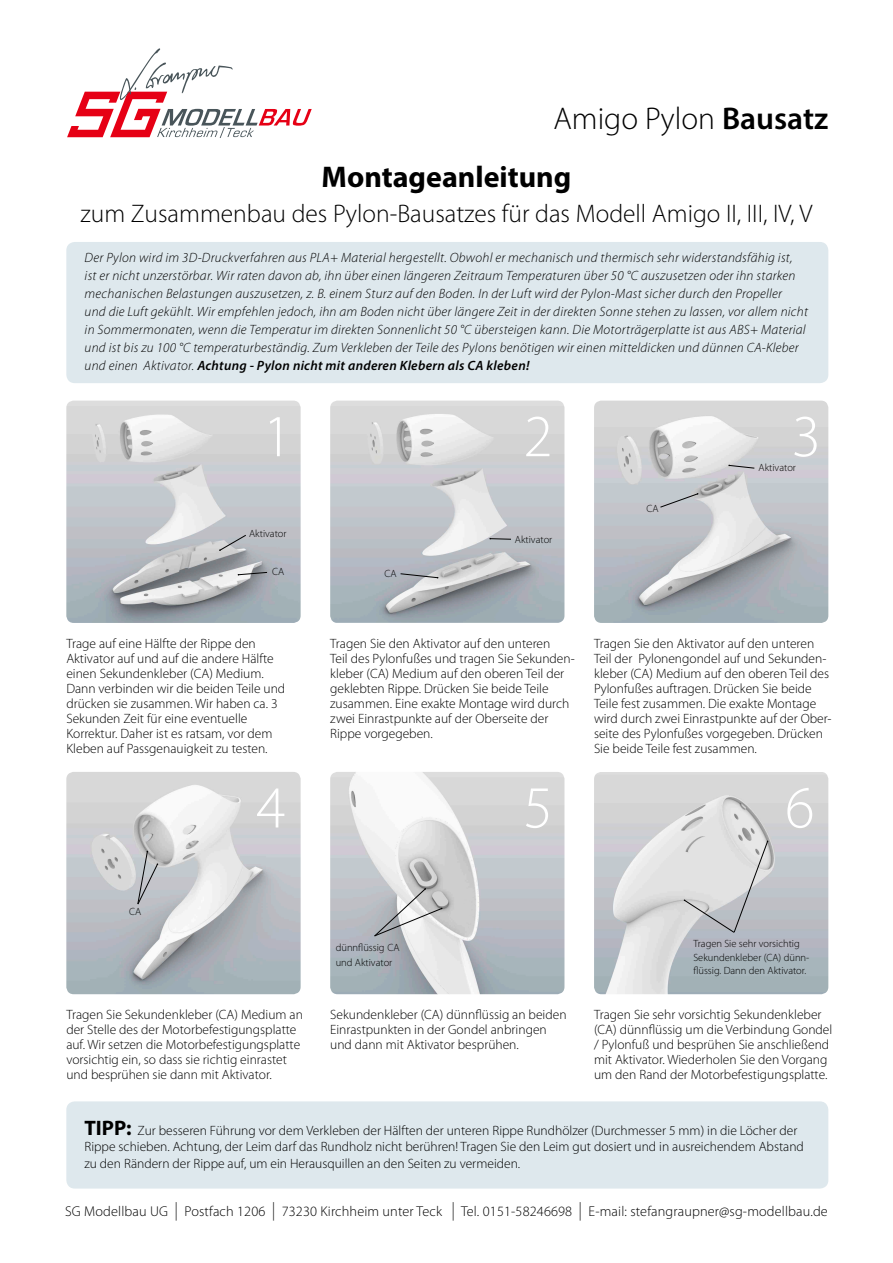
<style>
.page{position:relative;width:893px;height:1263px;background:#fff}
.page>*{position:absolute;margin:0;border:0;box-sizing:border-box;transform-origin:0 0}
.t1{font:300 60px "Myriad Pro";color:#fff}
.t2{font:300 31.5px "Myriad Pro";color:#000}
.t3{font:700 30px "Myriad Pro";color:#000}
.t4{font:300 25.5px "Myriad Pro";color:#000}
.t5{font:300 14.25px "Myriad Pro";letter-spacing:.01em;color:#000}
.t6{font:300 13.5px/15px "Myriad Pro";color:#000}
.t7{font:italic 300 13.5px/18px "Myriad Pro";letter-spacing:.02em;color:#000}
.t8{font:300 10.5px/13.5px "Myriad Pro";color:#000}
.s1{font-weight:600}
.s2{font-weight:700;font-size:21px}
.s3{font-size:18.6px}
</style>
<div class="page">
<div style="left:66px;top:242px;width:762px;height:141px;background:#dee8ed;border-radius:9px"></div>
<div style="left:66px;top:1101px;width:762px;height:87px;background:#dee8ed;border-radius:9px"></div>
<img style="left:66px;top:401px;width:235px;height:222px">
<img style="left:66px;top:772px;width:235px;height:222px">
<img style="left:330px;top:401px;width:234px;height:222px">
<img style="left:330px;top:772px;width:234px;height:222px">
<img style="left:594px;top:401px;width:234px;height:222px">
<img style="left:594px;top:772px;width:234px;height:222px">
<svg style="left:219px;top:535px;width:27px;height:16px"></svg>
<svg style="left:489px;top:538px;width:22px;height:2px"></svg>
<svg style="left:728px;top:465px;width:27px;height:4px"></svg>
<svg style="left:238px;top:572px;width:29px;height:3px"></svg>
<svg style="left:400px;top:573px;width:38px;height:5px"></svg>
<svg style="left:660px;top:493px;width:38px;height:15px"></svg>
<svg style="left:137px;top:851px;width:21px;height:53px"></svg>
<svg style="left:684px;top:840px;width:84px;height:93px;background:#cfd0d2"></svg>
<svg style="left:374px;top:888px;width:68px;height:48px"></svg>
<svg style="left:67px;top:48px;width:245px;height:90px"></svg>
<h2 class="t2" style="left:553px;top:100px;width:276px">Amigo Pylon <span class="s1">Bausatz</span></h2>
<h3 class="t3" style="left:322px;top:158px;width:251px">Montageanleitung</h3>
<h3 class="t4" style="left:81px;top:198px;width:733px">zum Zusammenbau des Pylon-Bausatzes für das Modell Amigo II, III, IV, V</h3>
<p class="t7" style="left:85px;top:249px;width:725px">Der Pylon wird im 3D-Druckverfahren aus PLA+ Material hergestellt. Obwohl er mechanisch und thermisch sehr widerstandsfähig ist,<br>ist er nicht unzerstörbar. Wir raten davon ab, ihn über einen längeren Zeitraum Temperaturen über 50 °C auszusetzen oder ihn starken mechanischen Belastungen auszusetzen, z. B. einem Sturz auf den Boden. In der Luft wird der Pylon-Mast sicher durch den Propeller<br>und die Luft gekühlt. Wir empfehlen jedoch, ihn am Boden nicht über längere Zeit in der direkten Sonne stehen zu lassen, vor allem nicht in Sommermonaten, wenn die Temperatur im direkten Sonnenlicht 50 °C übersteigen kann. Die Motorträgerplatte ist aus ABS+ Material und ist bis zu 100 °C temperaturbeständig. Zum Verkleben der Teile des Pylons benötigen wir einen mitteldicken und dünnen CA-Kleber und einen Aktivator. <span class="s1">Achtung - Pylon nicht mit anderen Klebern als CA kleben!</span></p>
<h1 class="t1" style="left:263px;top:400px;width:31px">1</h1>
<p class="t8" style="left:249px;top:526px;width:39px">Aktivator</p>
<p class="t8" style="left:272px;top:565px;width:14px">CA</p>
<p class="t8" style="left:384px;top:567px;width:14px">CA</p>
<h1 class="t1" style="left:523px;top:400px;width:31px">2</h1>
<p class="t8" style="left:515px;top:533px;width:39px">Aktivator</p>
<p class="t8" style="left:646px;top:502px;width:14px">CA</p>
<h1 class="t1" style="left:791px;top:400px;width:31px">3</h1>
<p class="t8" style="left:759px;top:460px;width:39px">Aktivator</p>
<p class="t6" style="left:66px;top:636px;width:220px">Trage auf eine Hälfte der Rippe den Aktivator auf und auf die andere Hälfte einen Sekundenkleber (CA) Medium.<br>Dann verbinden wir die beiden Teile und drücken sie zusammen. Wir haben ca. 3<br>Sekunden Zeit für eine eventuelle Korrektur. Daher ist es ratsam, vor dem Kleben auf Passgenauigkeit zu testen.</p>
<h1 class="t1" style="left:256px;top:771px;width:31px">4</h1>
<p class="t6" style="left:330px;top:636px;width:246px">Tragen Sie den Aktivator auf den unteren<br>Teil des Pylonfußes und tragen Sie Sekunden&shy;kleber (CA) Medium auf den oberen Teil der geklebten Rippe. Drücken Sie beide Teile zusammen. Eine exakte Montage wird durch zwei Einrastpunkte auf der Oberseite der Rippe vorgegeben.</p>
<h1 class="t1" style="left:523px;top:771px;width:31px">5</h1>
<p class="t6" style="left:594px;top:636px;width:239px">Tragen Sie den Aktivator auf den unteren Teil der Pylonengondel auf und Sekunden&shy;kleber (CA) Medium auf den oberen Teil des Pylonfußes auftragen. Drücken Sie beide Teile fest zusammen. Die exakte Montage wird durch zwei Einrastpunkte auf der Ober&shy;seite des Pylonfußes vorgegeben. Drücken Sie beide Teile fest zusammen.</p>
<h1 class="t1" style="left:785px;top:771px;width:31px">6</h1>
<p class="t8" style="left:129px;top:904px;width:14px">CA</p>
<p class="t8" style="left:336px;top:939px;width:66px;line-height:15px">dünnflüssig CA und Aktivator</p>
<p class="t8" style="left:693px;top:937px;width:118px">Tragen Sie sehr vorsichtig<br>Sekundenkleber (CA) dünn&shy;flüssig. Dann den Aktivator.</p>
<p class="t6" style="left:330px;top:1007px;width:238px">Sekundenkleber (CA) dünnflüssig an beiden<br>Einrastpunkten in der Gondel anbringen und dann mit Aktivator besprühen.</p>
<p class="t6" style="left:66px;top:1007px;width:238px">Tragen Sie Sekundenkleber (CA) Medium an der Stelle des der Motorbefestigungsplatte auf. Wir setzen die Motorbefestigungsplatte vorsichtig ein, so dass sie richtig einrastet und besprühen sie dann mit Aktivator.</p>
<p class="t6" style="left:84px;top:1122px;width:721px;line-height:16.5px"><span class="s2">TIPP:</span> Zur besseren Führung vor dem Verkleben der Hälften der unteren Rippe Rundhölzer (Durchmesser 5 mm) in die Löcher der<br>Rippe schieben. Achtung, der Leim darf das Rundholz nicht berühren! Tragen Sie den Leim gut dosiert und in ausreichendem Abstand zu den Rändern der Rippe auf, um ein Herausquillen an den Seiten zu vermeiden.</p>
<p class="t6" style="left:594px;top:1007px;width:240px">Tragen Sie sehr vorsichtig Sekundenkleber (CA) dünnflüssig um die Verbindung Gondel / Pylonfuß und besprühen Sie anschließend mit Aktivator. Wiederholen Sie den Vorgang um den Rand der Motorbefestigungsplatte.</p>
<p class="t5" style="left:65px;top:1203px;width:764px">SG Modellbau UG <span class="s3">|</span> Postfach 1206 <span class="s3">|</span> 73230 Kirchheim unter Teck <span class="s3">|</span> Tel. 0151-58246698 <span class="s3">|</span> E-mail: stefangraupner@sg-modellbau.de</p>
</div>
